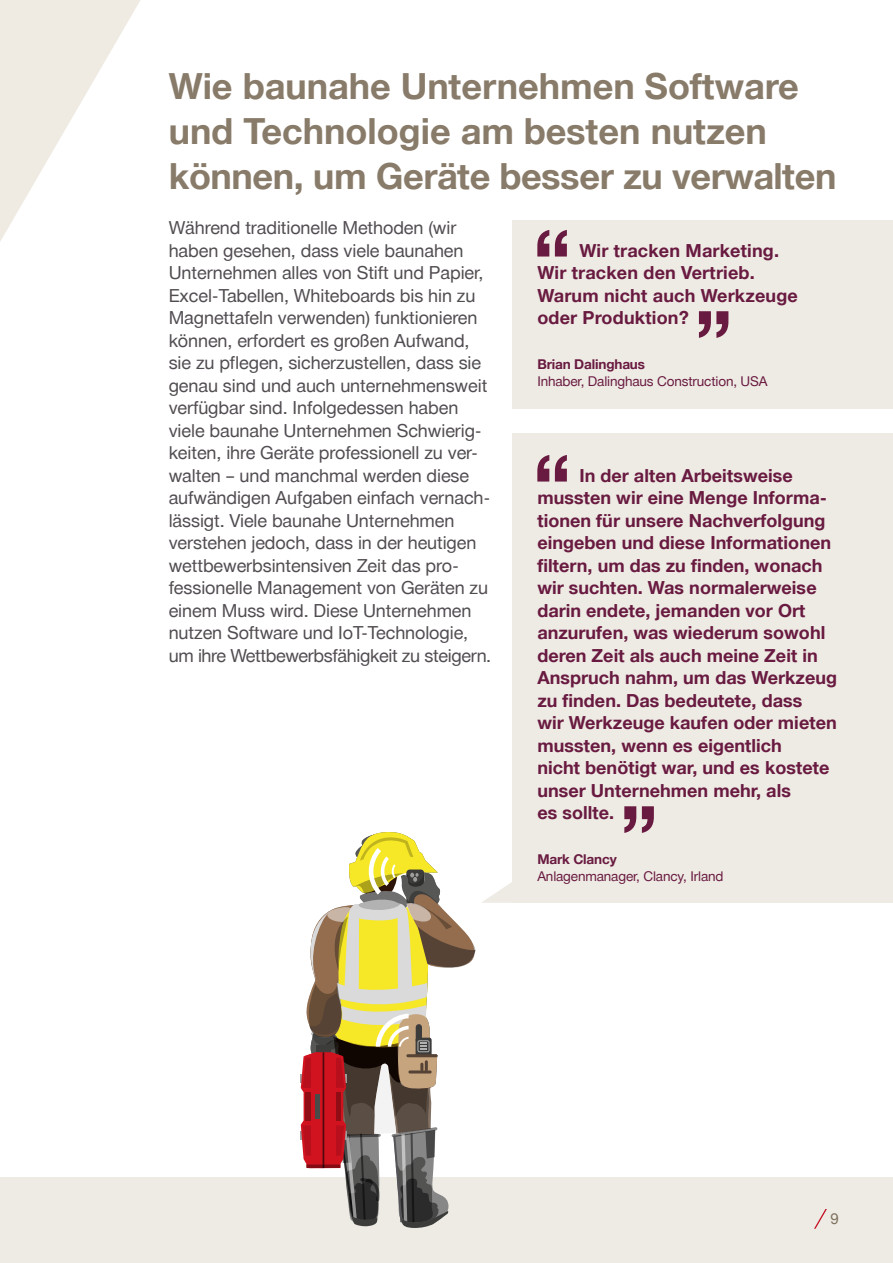
<style>
.page{position:relative;width:893px;height:1263px;background:#fff}
.page>*{position:absolute;margin:0;border:0;box-sizing:border-box;transform-origin:0 0}
.t1{font:700 36px/45px "Hilti";color:#887b69}
.t2{font:18px/22.5px "Hilti";letter-spacing:-.005em;color:#514c51}
.t3{font:700 18px/22.5px "Hilti";color:#691a40}
.t4{font:15px "Hilti";color:#887b69}
.t5{font:13.5px "Hilti";letter-spacing:-.01em;color:#691a40}
.t6{font:700 13.5px "Hilti";letter-spacing:-.01em;color:#691a40}
</style>
<div class="page">
<div style="left:0;top:1177px;width:893px;height:86px;background:#eeebe4"></div>
<div style="left:513px;top:220px;width:380px;height:188px;background:#eeebe4"></div>
<svg style="left:537px;top:230px;width:30px;height:27px"></svg>
<svg style="left:699px;top:311px;width:29px;height:27px"></svg>
<svg style="left:0;top:0;width:140px;height:242px"></svg>
<div style="left:513px;top:433px;width:380px;height:470px;background:#eeebe4"></div>
<svg style="left:537px;top:455px;width:30px;height:27px"></svg>
<svg style="left:624px;top:806px;width:30px;height:27px"></svg>
<svg style="left:300px;top:831px;width:213px;height:397px"></svg>
<h1 class="t1" style="left:169px;top:63px;width:669px">Wie baunahe Unternehmen Software und Technologie am besten nutzen können, um Geräte besser zu verwalten</h1>
<p class="t2" style="left:169px;top:216px;width:324px">Während traditionelle Methoden (wir haben gesehen, dass viele baunahen Unternehmen alles von Stift und Papier, Excel-Tabellen, Whiteboards bis hin zu Magnettafeln verwenden) funktionieren können, erfordert es großen Aufwand, sie zu pflegen, sicherzustellen, dass sie genau sind und auch unternehmensweit verfügbar sind. Infolgedessen haben viele baunahe Unternehmen Schwierig&shy;keiten, ihre Geräte professionell zu ver&shy;walten – und manchmal werden diese aufwändigen Aufgaben einfach vernach&shy;lässigt. Viele baunahe Unternehmen verstehen jedoch, dass in der heutigen wettbewerbsintensiven Zeit das pro&shy;fessionelle Management von Geräten zu einem Muss wird. Diese Unternehmen nutzen Software und IoT-Technologie, um ihre Wettbewerbsfähigkeit zu steigern.</p>
<p class="t3" style="left:537px;top:239px;width:262px;text-indent:42px">Wir tracken Marketing.<br>Wir tracken den Vertrieb.<br>Warum nicht auch Werkzeuge oder Produktion?</p>
<p class="t6" style="left:537px;top:355px;width:109px">Brian Dalinghaus</p>
<p class="t5" style="left:537px;top:371px;width:232px">Inhaber, Dalinghaus Construction, USA</p>
<p class="t3" style="left:537px;top:464px;width:301px;text-indent:42px">In der alten Arbeitsweise mussten wir eine Menge Informa&shy;tionen für unsere Nachverfolgung eingeben und diese Informationen filtern, um das zu finden, wonach wir suchten. Was normalerweise darin endete, jemanden vor Ort anzurufen, was wiederum sowohl deren Zeit als auch meine Zeit in<br>Anspruch nahm, um das Werkzeug zu finden. Das bedeutete, dass<br>wir Werkzeuge kaufen oder mieten mussten, wenn es eigentlich<br>nicht benötigt war, und es kostete unser Unternehmen mehr, als<br>es sollte.</p>
<p class="t6" style="left:537px;top:850px;width:81px">Mark Clancy</p>
<p class="t5" style="left:537px;top:866px;width:188px">Anlagenmanager, Clancy, Irland</p>
<p class="t4" style="left:831px;top:1208px;width:10px">9</p>
</div>
